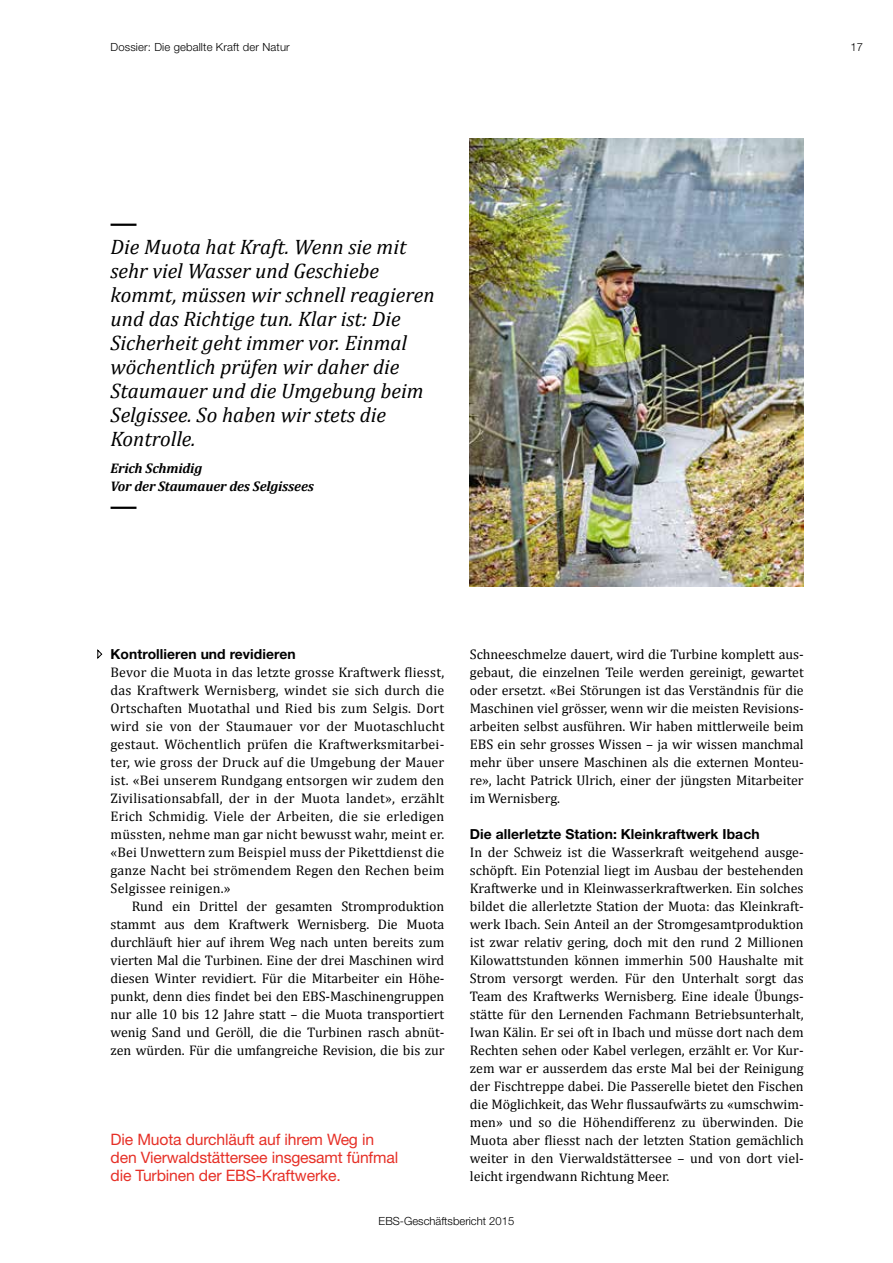
<style>
.page{position:relative;width:893px;height:1263px;background:#fff}
.page>*{position:absolute;margin:0;border:0;box-sizing:border-box;transform-origin:0 0}
.t1{font:italic 21px/24px "Cambria";color:#000}
.t2{font:15.75px/18px "Helvetica Neue LT Pro";letter-spacing:-.01em;color:#e63027}
.t3{font:13.95px/18px "Cambria";letter-spacing:-.005em;color:#000;text-align:justify}
.t4{font:italic 700 13.95px/18px "Cambria";letter-spacing:-.01em;color:#000}
.t5{font:700 13.8px "Helvetica Neue LT Pro";letter-spacing:.005em;color:#000}
.t6{font:300 11.25px "Helvetica Neue LT Pro";letter-spacing:.01em;color:#000}
</style>
<div class="page">
<img style="left:470px;top:139px;width:334px;height:448px">
<hr style="left:111px;top:224px;width:25px;height:2px;background:#000">
<hr style="left:111px;top:507px;width:25px;height:2px;background:#000">
<svg style="left:97px;top:649px;width:5px;height:10px"></svg>
<p class="t6" style="left:111px;top:40px;width:181px">Dossier: Die geballte Kraft der Natur</p>
<p class="t6" style="left:850px;top:40px;width:14px">17</p>
<p class="t1" style="left:111px;top:235px;width:326px">Die Muota hat Kraft. Wenn sie mit sehr viel Wasser und Geschiebe kommt, müssen wir schnell reagieren und das Richtige tun. Klar ist: Die<br>Sicherheit geht immer vor. Einmal wöchentlich prüfen wir daher die<br>Staumauer und die Umgebung beim<br>Selgissee. So haben wir stets die<br>Kontrolle.</p>
<p class="t4" style="left:111px;top:459px;width:205px">Erich Schmidig<br>Vor der Staumauer des Selgissees</p>
<p class="t5" style="left:111px;top:645px;width:187px">Kontrollieren und revidieren</p>
<p class="t3" style="left:111px;top:663px;width:335px">Bevor die Muota in das letzte grosse Kraftwerk fliesst, das Kraftwerk Wernisberg, windet sie sich durch die Ortschaften Muotathal und Ried bis zum Selgis. Dort wird sie von der Staumauer vor der Muotaschlucht gestaut. Wöchentlich prüfen die Kraftwerksmitarbei&shy;ter, wie gross der Druck auf die Umgebung der Mauer ist. «Bei unserem Rundgang entsorgen wir zudem den Zivilisationsabfall, der in der Muota landet», erzählt Erich Schmidig. Viele der Arbeiten, die sie erledigen müssten, nehme man gar nicht bewusst wahr, meint er. «Bei Unwettern zum Beispiel muss der Pikettdienst die ganze Nacht bei strömendem Regen den Rechen beim Selgissee reinigen.»</p>
<p class="t3" style="left:111px;top:897px;width:335px;text-indent:21px">Rund ein Drittel der gesamten Stromproduktion stammt aus dem Kraftwerk Wernisberg. Die Muota durchläuft hier auf ihrem Weg nach unten bereits zum vierten Mal die Turbinen. Eine der drei Maschinen wird diesen Winter revidiert. Für die Mitarbeiter ein Höhe&shy;punkt, denn dies findet bei den EBS-Maschinengruppen nur alle 10 bis 12 Jahre statt – die Muota transportiert wenig Sand und Geröll, die die Turbinen rasch abnüt&shy;zen würden. Für die umfangreiche Revision, die bis zur</p>
<p class="t3" style="left:470px;top:645px;width:335px">Schneeschmelze dauert, wird die Turbine komplett aus&shy;gebaut, die einzelnen Teile werden gereinigt, gewartet oder ersetzt. «Bei Störungen ist das Verständnis für die Maschinen viel grösser, wenn wir die meisten Revisions&shy;arbeiten selbst ausführen. Wir haben mittlerweile beim EBS ein sehr grosses Wissen – ja wir wissen manchmal mehr über unsere Maschinen als die externen Monteu&shy;re», lacht Patrick Ulrich, einer der jüngsten Mitarbeiter im Wernisberg.</p>
<p class="t5" style="left:470px;top:825px;width:291px">Die allerletzte Station: Kleinkraftwerk Ibach</p>
<p class="t3" style="left:470px;top:843px;width:335px">In der Schweiz ist die Wasserkraft weitgehend ausge&shy;schöpft. Ein Potenzial liegt im Ausbau der bestehenden Kraftwerke und in Kleinwasserkraftwerken. Ein solches bildet die allerletzte Station der Muota: das Kleinkraft&shy;werk Ibach. Sein Anteil an der Stromgesamtproduktion ist zwar relativ gering, doch mit den rund 2 Millionen Kilowattstunden können immerhin 500 Haushalte mit Strom versorgt werden. Für den Unterhalt sorgt das Team des Kraftwerks Wernisberg. Eine ideale Übungs&shy;stätte für den Lernenden Fachmann Betriebsunterhalt, Iwan Kälin. Er sei oft in Ibach und müsse dort nach dem Rechten sehen oder Kabel verlegen, erzählt er. Vor Kur&shy;zem war er ausserdem das erste Mal bei der Reinigung der Fischtreppe dabei. Die Passerelle bietet den Fischen die Möglichkeit, das Wehr flussaufwärts zu «umschwim&shy;men» und so die Höhendifferenz zu überwinden. Die Muota aber fliesst nach der letzten Station gemächlich weiter in den Vierwaldstättersee – und von dort viel&shy;leicht irgendwann Richtung Meer.</p>
<p class="t2" style="left:111px;top:1130px;width:289px">Die Muota durchläuft auf ihrem Weg in den Vierwaldstättersee insgesamt fünfmal die Turbinen der EBS-Kraftwerke.</p>
<p class="t6" style="left:379px;top:1214px;width:137px">EBS-Geschäftsbericht 2015</p>
</div>
